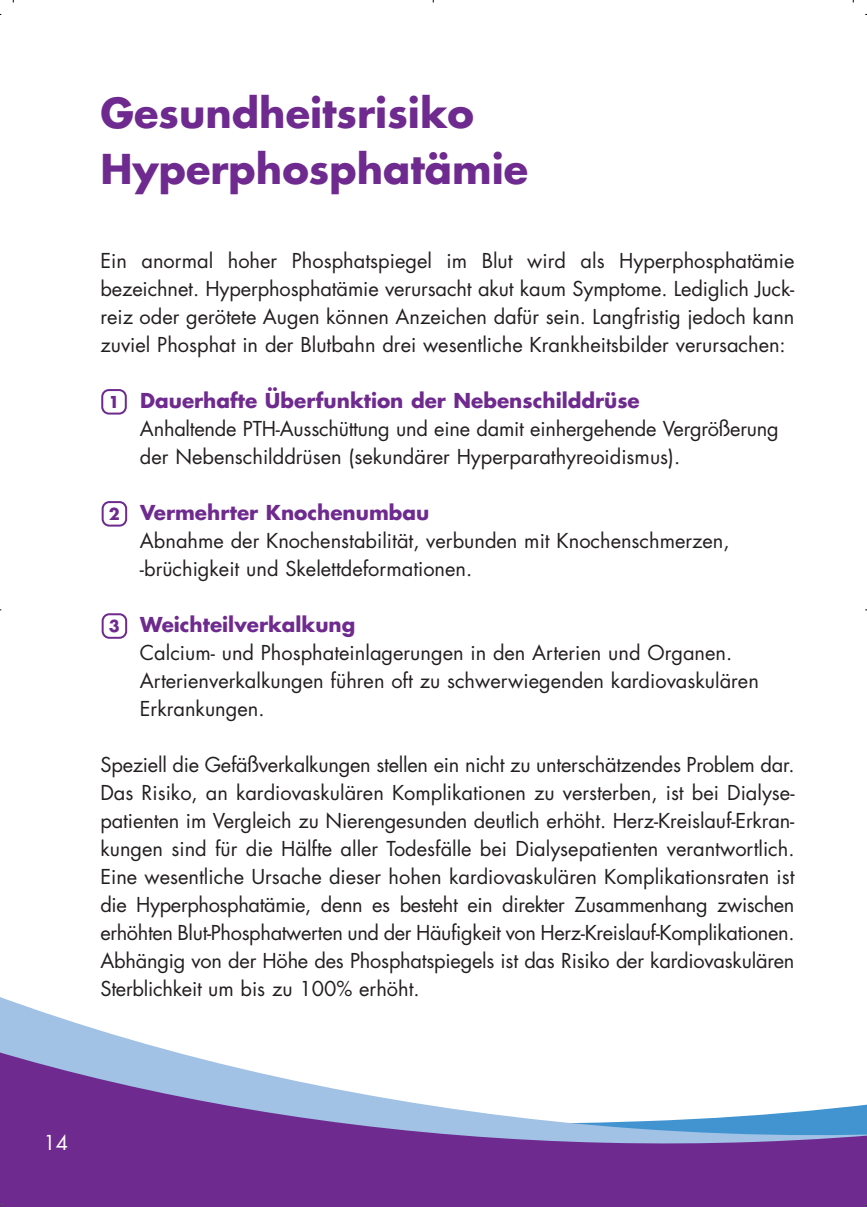
<style>
.page{position:relative;width:867px;height:1207px;background:#fff}
.page>*{position:absolute;margin:0;border:0;box-sizing:border-box;transform-origin:0 0}
.t1{font:700 40px/56px "Futura";color:#6e2a8e}
.t2{font:20px/28px "Futura";color:#231f20}
.t3{font:700 20px "Futura";color:#6e2a8e}
.t4{font:20px "Futura";color:#fff}
.t5{font:700 16px "Futura";color:#6e2a8e}
</style>
<div class="page">
<svg style="left:0;top:997px;width:866px;height:210px"></svg>
<svg style="left:101px;top:389px;width:26px;height:25px"></svg>
<svg style="left:102px;top:501px;width:25px;height:25px"></svg>
<svg style="left:102px;top:613px;width:25px;height:26px"></svg>
<h1 class="t1" style="left:100px;top:88px;width:429px">Gesundheitsrisiko<br>Hyperphosphatämie</h1>
<p class="t2" style="left:100px;top:248px;width:695px;text-align:justify">Ein anormal hoher Phosphatspiegel im Blut wird als Hyperphosphatämie bezeichnet. Hyperphosphatämie verursacht akut kaum Symptome. Lediglich Juck&shy;reiz oder gerötete Augen können Anzeichen dafür sein. Langfristig jedoch kann zuviel Phosphat in der Blutbahn drei wesentliche Krankheitsbilder verursachen:</p>
<p class="t3" style="left:140px;top:391px;width:501px">Dauerhafte Überfunktion der Nebenschilddrüse</p>
<p class="t2" style="left:140px;top:416px;width:640px">Anhaltende PTH-Ausschüttung und eine damit einhergehende Vergrößerung der Nebenschilddrüsen (sekundärer Hyperparathyreoidismus).</p>
<p class="t3" style="left:140px;top:503px;width:290px">Vermehrter Knochenumbau</p>
<p class="t2" style="left:140px;top:528px;width:591px">Abnahme der Knochenstabilität, verbunden mit Knochenschmerzen, -brüchigkeit und Skelettdeformationen.</p>
<p class="t3" style="left:140px;top:615px;width:216px">Weichteilverkalkung</p>
<p class="t2" style="left:140px;top:640px;width:620px">Calcium- und Phosphateinlagerungen in den Arterien und Organen.<br>Arterienverkalkungen führen oft zu schwerwiegenden kardiovaskulären<br>Erkrankungen.</p>
<p class="t2" style="left:100px;top:752px;width:695px;text-align:justify">Speziell die Gefäßverkalkungen stellen ein nicht zu unterschätzendes Problem dar.<br>Das Risiko, an kardiovaskulären Komplikationen zu versterben, ist bei Dialyse&shy;patienten im Vergleich zu Nierengesunden deutlich erhöht. Herz-Kreislauf-Erkran&shy;kungen sind für die Hälfte aller Todesfälle bei Dialysepatienten verantwortlich.<br>Eine wesentliche Ursache dieser hohen kardiovaskulären Komplikationsraten ist die Hyperphosphatämie, denn es besteht ein direkter Zusammenhang zwischen erhöhten Blut-Phosphatwerten und der Häufigkeit von Herz-Kreislauf-Komplikationen.<br>Abhängig von der Höhe des Phosphatspiegels ist das Risiko der kardiovaskulären Sterblichkeit um bis zu 100% erhöht.</p>
<p class="t5" style="left:108px;top:395px;width:12px">1</p>
<p class="t5" style="left:109px;top:507px;width:12px">2</p>
<p class="t5" style="left:109px;top:619px;width:12px">3</p>
<p class="t4" style="left:43px;top:1133px;width:26px">14</p>
</div>
